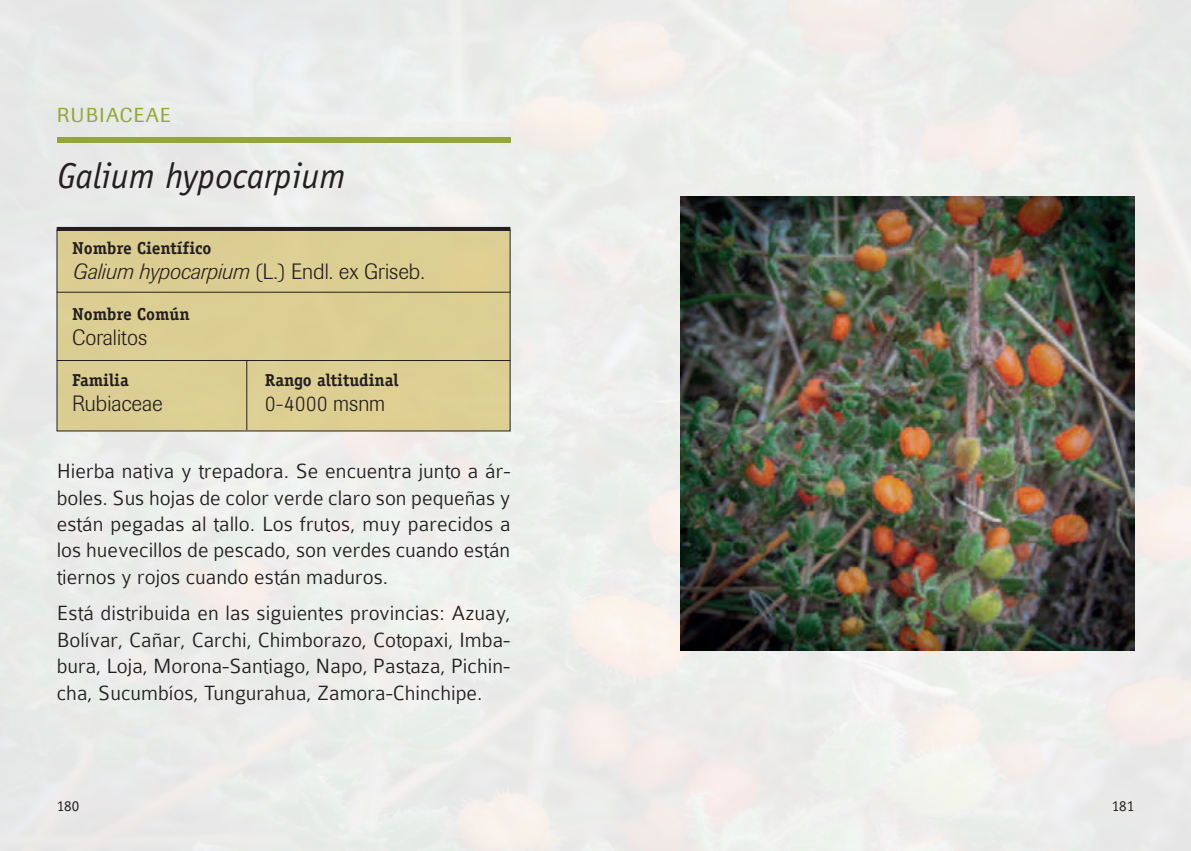
<style>
.page{position:relative;width:1191px;height:851px;background:#fff}
.page>*{position:absolute;margin:0;border:0;box-sizing:border-box;transform-origin:0 0}
.t1{font:italic 36px "Officina Sans";color:#231f20}
.t2{font:300 22px/26.4px "Colaborate";color:#231f20;text-align:justify}
.t3{font:300 22px "Imago";color:#231f20}
.t4{font:20px "Imago";letter-spacing:.07em;color:#94a639}
.t5{font:700 17.4px "Officina Serif";color:#231f20}
.t6{font:15px "Officina Serif";color:#231f20}
.s1{font-style:italic}
</style>
<div class="page">
<div style="left:0;top:0;width:1191px;height:850px;background:#ecedeb"></div>
<img style="left:680px;top:197px;width:454px;height:453px">
<div style="left:57px;top:138px;width:453px;height:5px;background:#94a639"></div>
<div style="left:57px;top:230px;width:453px;height:200px;background:#dcce92"></div>
<hr style="left:57px;top:292px;width:453px;height:1px;background:#231f20">
<hr style="left:57px;top:360px;width:453px;height:1px;background:#231f20">
<hr style="left:246px;top:360px;width:1px;height:70px;background:#231f20">
<hr style="left:57px;top:227px;width:453px;height:4px;background:#231f20">
<p class="t4" style="left:57px;top:103px;width:115px">RUBIACEAE</p>
<h1 class="t1" style="left:57px;top:155px;width:289px">Galium hypocarpium</h1>
<p class="t5" style="left:72px;top:237px;width:141px">Nombre Científico</p>
<p class="t3" style="left:72px;top:259px;width:354px"><span class="s1">Galium hypocarpium</span> (L.) Endl. ex Griseb.</p>
<p class="t5" style="left:72px;top:303px;width:119px">Nombre Común</p>
<p class="t3" style="left:72px;top:325px;width:77px">Coralitos</p>
<p class="t5" style="left:72px;top:369px;width:58px">Familia</p>
<p class="t5" style="left:265px;top:369px;width:135px">Rango altitudinal</p>
<p class="t3" style="left:72px;top:391px;width:92px">Rubiaceae</p>
<p class="t3" style="left:265px;top:391px;width:122px">0-4000 msnm</p>
<p class="t2" style="left:57px;top:458px;width:455px">Hierba nativa y trepadora. Se encuentra junto a ár&shy;boles. Sus hojas de color verde claro son pequeñas y están pegadas al tallo. Los frutos, muy parecidos a los huevecillos de pescado, son verdes cuando están tiernos y rojos cuando están maduros.</p>
<p class="t2" style="left:57px;top:600px;width:455px">Está distribuida en las siguientes provincias: Azuay, Bolívar, Cañar, Carchi, Chimborazo, Cotopaxi, Imba&shy;bura, Loja, Morona-Santiago, Napo, Pastaza, Pichin&shy;cha, Sucumbíos, Tungurahua, Zamora-Chinchipe.</p>
<p class="t6" style="left:57px;top:797px;width:24px">180</p>
<p class="t6" style="left:1111px;top:797px;width:24px">181</p>
</div>
